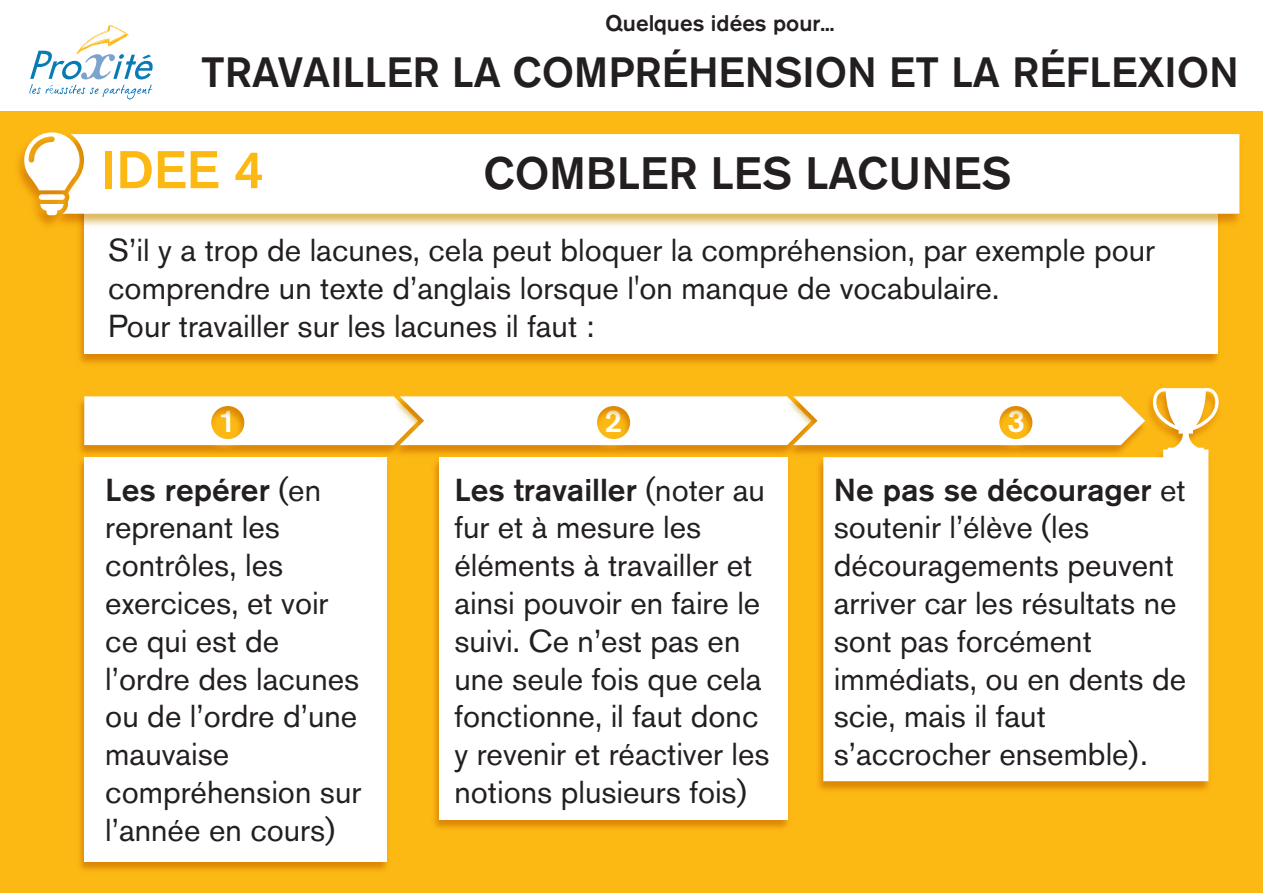
<style>
.page{position:relative;width:1263px;height:893px;background:#fff}
.page>*{position:absolute;margin:0;border:0;box-sizing:border-box;transform-origin:0 0}
.t1{font:500 52.5px "Akzidenz Grotesk BQ";color:#fdb913}
.t2{font:500 45px "Akzidenz Grotesk BQ";color:#231f20}
.t3{font:500 42px "Akzidenz Grotesk BQ";color:#231f20}
.t4{font:31.5px/37.8px "Akzidenz Grotesk BQ";color:#231f20}
.t5{font:500 31.5px "Akzidenz Grotesk BQ";color:#fff}
.t6{font:500 22.5px "Akzidenz Grotesk BQ";color:#231f20}
.s1{font-weight:500}
</style>
<div class="page">
<div style="left:0;top:111px;width:1263px;height:782px;background:#fdb913"></div>
<img style="left:818px;top:461px;width:391px;height:330px">
<div style="left:823px;top:388px;width:396px;height:393px;background:#fff"></div>
<img style="left:79px;top:231px;width:1139px;height:133px">
<div style="left:84px;top:202px;width:1133px;height:152px;background:#fff"></div>
<img style="left:79px;top:459px;width:308px;height:411px">
<div style="left:84px;top:457px;width:302px;height:404px;background:#fff"></div>
<img style="left:434px;top:461px;width:354px;height:368px">
<div style="left:439px;top:457px;width:349px;height:362px;background:#fff"></div>
<img style="left:87px;top:134px;width:1153px;height:97px">
<div style="left:87px;top:134px;width:1152px;height:80px;background:#fff"></div>
<img style="left:18px;top:134px;width:69px;height:98px">
<div style="left:39px;top:194px;width:26px;height:6px;background:#fff;border-radius:3px"></div>
<svg style="left:40px;top:204px;width:23px;height:11px"></svg>
<svg style="left:24px;top:132px;width:56px;height:58px;background:#fae7c1"></svg>
<svg style="left:29px;top:25px;width:124px;height:74px"></svg>
<img style="left:79px;top:400px;width:310px;height:59px">
<img style="left:389px;top:445px;width:393px;height:10px">
<img style="left:782px;top:394px;width:369px;height:65px">
<svg style="left:84px;top:396px;width:1061px;height:49px;background:#fdf7eb"></svg>
<p class="t6" style="left:606px;top:9px;width:230px">Quelques idées pour...</p>
<h3 class="t3" style="left:201px;top:46px;width:1039px">TRAVAILLER LA COMPRÉHENSION ET LA RÉFLEXION</h3>
<h1 class="t1" style="left:101px;top:138px;width:164px">IDEE 4</h1>
<h2 class="t2" style="left:484px;top:145px;width:529px">COMBLER LES LACUNES</h2>
<p class="t4" style="left:108px;top:231px;width:1048px">S’il y a trop de lacunes, cela peut bloquer la compréhension, par exemple pour comprendre un texte d’anglais lorsque l'on manque de vocabulaire.<br>Pour travailler sur les lacunes il faut :</p>
<p class="t5" style="left:219px;top:402px;width:19px">1</p>
<p class="t5" style="left:605px;top:402px;width:19px">2</p>
<p class="t5" style="left:1007px;top:402px;width:19px">3</p>
<p class="t4" style="left:105px;top:470px;width:258px"><span class="s1">Les repérer</span> (en reprenant les contrôles, les exercices, et voir ce qui est de l’ordre des lacunes ou de l’ordre d’une mauvaise compréhension sur l’année en cours)</p>
<p class="t4" style="left:454px;top:470px;width:317px"><span class="s1">Les travailler</span> (noter au fur et à mesure les éléments à travailler et ainsi pouvoir en faire le suivi. Ce n’est pas en une seule fois que cela fonctionne, il faut donc y revenir et réactiver les notions plusieurs fois)</p>
<p class="t4" style="left:834px;top:470px;width:354px"><span class="s1">Ne pas se décourager</span> et soutenir l’élève (les découragements peuvent arriver car les résultats ne sont pas forcément immédiats, ou en dents de scie, mais il faut s’accrocher ensemble).</p>
</div>
